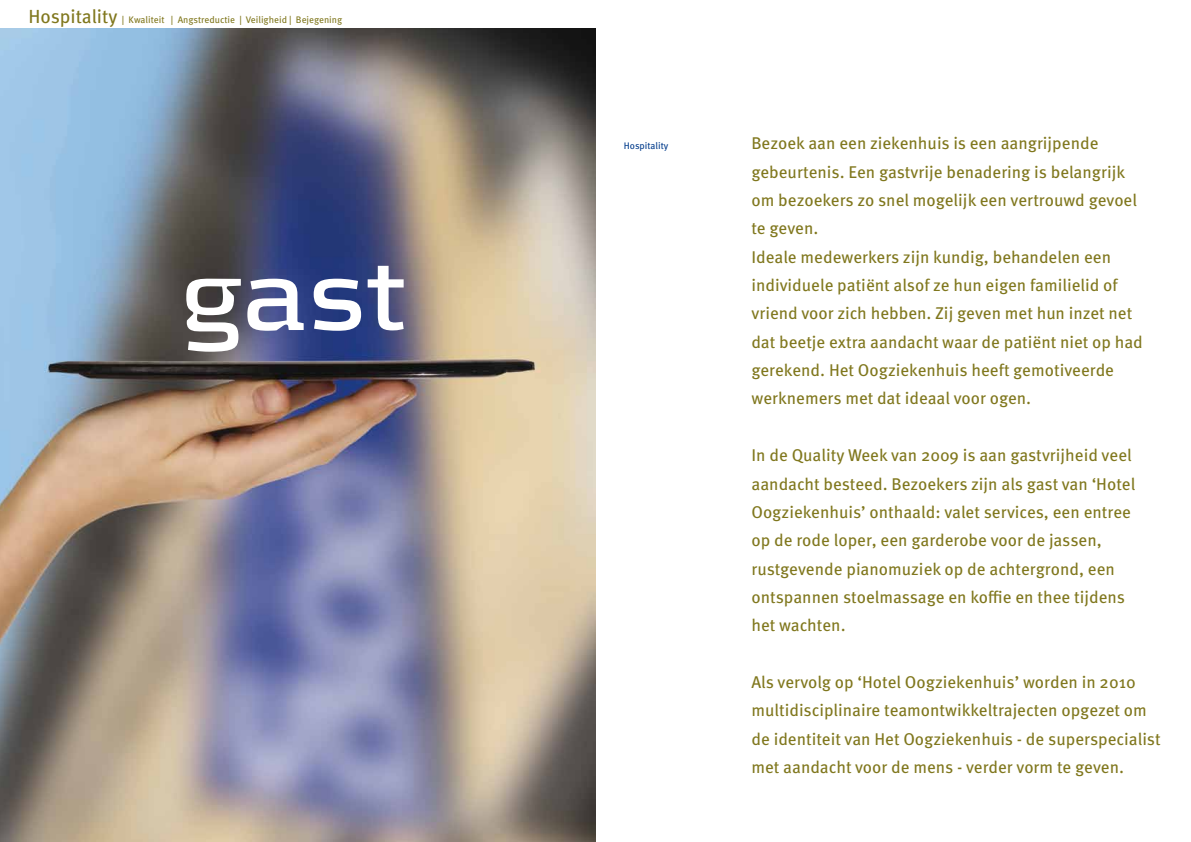
<style>
.page{position:relative;width:1191px;height:842px;background:#fff}
.page>*{position:absolute;margin:0;border:0;box-sizing:border-box;transform-origin:0 0}
.t1{font:17px/28.3px "Meta Pro";color:#80771d}
.t2{font:9.5px "Meta Pro";color:#80771d}
.t3{font:9.5px "Meta Pro";color:#003b8b}
.s1{font-size:19px}
</style>
<div class="page">
<img style="left:0;top:28px;width:595px;height:814px">
<svg style="left:186px;top:266px;width:217px;height:86px"></svg>
<p class="t2" style="left:28px;top:14px;width:315px"><span class="s1">Hospitality</span> | Kwaliteit | Angstreductie | Veiligheid | Bejegening</p>
<p class="t3" style="left:624px;top:140px;width:46px">Hospitality</p>
<p class="t1" style="left:751px;top:129px;width:393px">Bezoek aan een ziekenhuis is een aangrijpende gebeurtenis. Een gastvrije benadering is belangrijk om bezoekers zo snel mogelijk een vertrouwd gevoel te geven.<br>Ideale medewerkers zijn kundig, behandelen een individuele patiënt alsof ze hun eigen familielid of vriend voor zich hebben. Zij geven met hun inzet net dat beetje extra aandacht waar de patiënt niet op had gerekend. Het Oogziekenhuis heeft gemotiveerde werknemers met dat ideaal voor ogen.</p>
<p class="t1" style="left:751px;top:441px;width:385px">In de Quality Week van 2009 is aan gastvrijheid veel aandacht besteed. Bezoekers zijn als gast van ‘Hotel Oogziekenhuis’ onthaald: valet services, een entree op de rode loper, een garderobe voor de jassen, rustgevende pianomuziek op de achtergrond, een ontspannen stoelmassage en koffie en thee tijdens het wachten.</p>
<p class="t1" style="left:751px;top:668px;width:411px">Als vervolg op ‘Hotel Oogziekenhuis’ worden in 2010 multidisciplinaire teamontwikkeltrajecten opgezet om de identiteit van Het Oogziekenhuis - de superspecialist met aandacht voor de mens - verder vorm te geven.</p>
</div>
